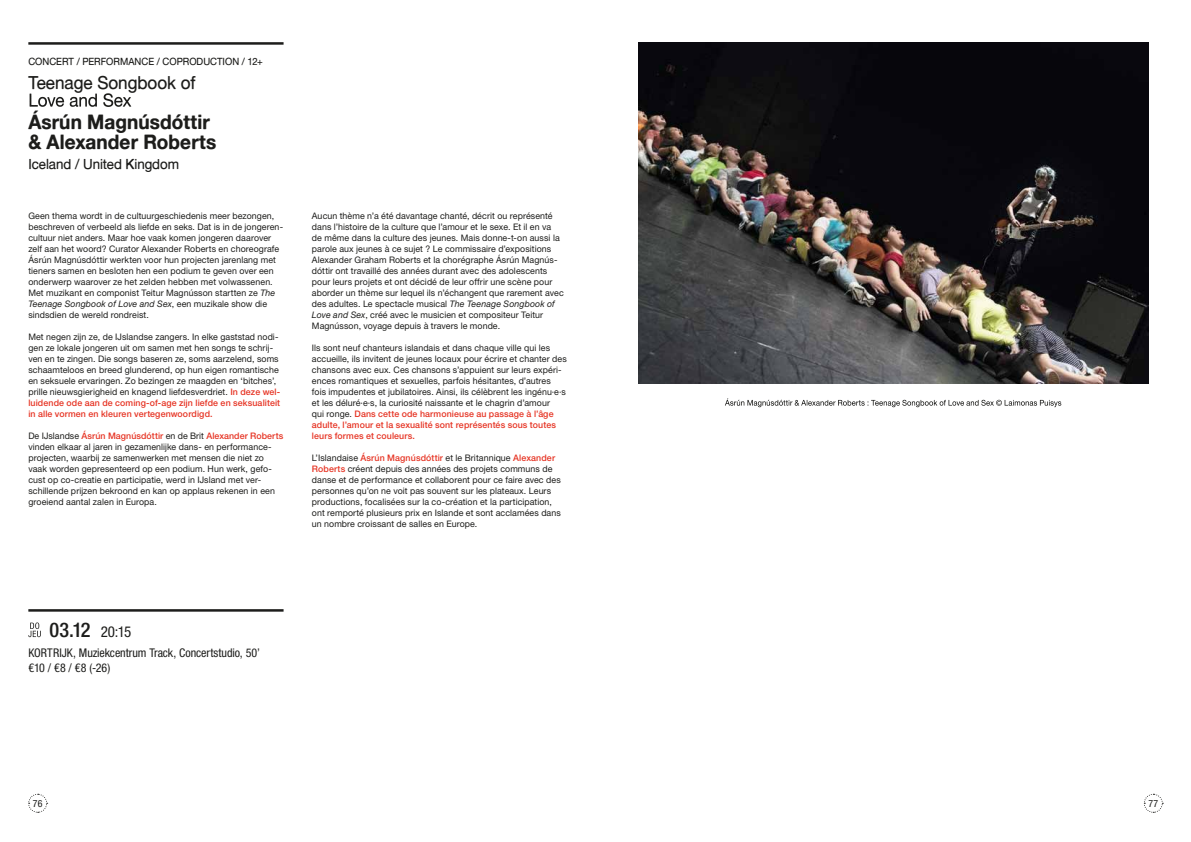
<style>
.page{position:relative;width:1191px;height:842px;background:#fff}
.page>*{position:absolute;margin:0;border:0;box-sizing:border-box;transform-origin:0 0}
.t1{font:500 condensed 20.2px "Helvetica Neue LT Pro";color:#1d1d1b}
.t2{font:20px/20px "Alte Haas Grotesk Bold";letter-spacing:.005em;color:#1d1d1b;scale:.95 1}
.t3{font:18px "Alte Haas Grotesk";letter-spacing:-.005em;color:#1d1d1b;scale:.95 1}
.t4{font:14px "Alte Haas Grotesk";letter-spacing:-.005em;color:#1d1d1b;scale:.95 1}
.t5{font:condensed 12px/15px "Helvetica Neue LT Pro";letter-spacing:-.005em;color:#1d1d1b}
.t6{font:10px "Alte Haas Grotesk";letter-spacing:.005em;color:#1d1d1b;scale:.95 1}
.t7{font:condensed 9.9px "Helvetica Neue LT Pro";color:#1d1d1b}
.t8{font:9px/11px "Helvetica Neue LT Pro";letter-spacing:.01em;color:#1d1d1b}
.s1{font-style:italic}
.s2{font-weight:500;color:#e63323}
.s3{font-weight:400;font-size:15px}
</style>
<div class="page">
<svg style="left:1143px;top:794px;width:20px;height:19px"></svg>
<svg style="left:28px;top:794px;width:20px;height:19px"></svg>
<svg style="left:725px;top:398px;width:336px;height:9px"></svg>
<img style="left:638px;top:43px;width:510px;height:341px">
<hr style="left:28px;top:42px;width:255px;height:3px;background:#1d1d1b">
<svg style="left:30px;top:93px;width:101px;height:14px"></svg>
<hr style="left:28px;top:609px;width:255px;height:3px;background:#1d1d1b">
<svg style="left:28px;top:622px;width:13px;height:15px"></svg>
<p class="t6" style="left:28px;top:55px;width:248px">CONCERT / PERFORMANCE / COPRODUCTION / 12+</p>
<h3 class="t3" style="left:28px;top:71px;width:177px">Teenage Songbook of</h3>
<h2 class="t2" style="left:28px;top:111px;width:199px">Ásrún Magnúsdóttir &amp; Alexander Roberts</h2>
<h3 class="t4" style="left:28px;top:155px;width:160px">Iceland / United Kingdom</h3>
<p class="t8" style="left:28px;top:210px;width:256px">Geen thema wordt in de cultuurgeschiedenis meer bezongen, beschreven of verbeeld als liefde en seks. Dat is in de jongeren&shy;cultuur niet anders. Maar hoe vaak komen jongeren daarover zelf aan het woord? Curator Alexander Roberts en choreografe Ásrún Magnúsdóttir werkten voor hun projecten jarenlang met tieners samen en besloten hen een podium te geven over een onderwerp waarover ze het zelden hebben met volwassenen.<br>Met muzikant en componist Teitur Magnússon startten ze <span class="s1">The Teenage Songbook of Love and Sex</span>, een muzikale show die sindsdien de wereld rondreist.</p>
<p class="t8" style="left:28px;top:331px;width:253px">Met negen zĳn ze, de Ĳslandse zangers. In elke gaststad nodi&shy;gen ze lokale jongeren uit om samen met hen songs te schrĳ&shy;ven en te zingen. Die songs baseren ze, soms aarzelend, soms schaamteloos en breed glunderend, op hun eigen romantische en seksuele ervaringen. Zo bezingen ze maagden en ‘bitches’, prille nieuwsgierigheid en knagend liefdesverdriet. <span class="s2">In deze wel&shy;luidende ode aan de coming-of-age zĳn liefde en seksualiteit in alle vormen en kleuren vertegenwoordigd.</span></p>
<p class="t8" style="left:28px;top:430px;width:256px">De Ĳslandse <span class="s2">Ásrún Magnúsdóttir</span> en de Brit <span class="s2">Alexander Roberts </span>vinden elkaar al jaren in gezamenlĳke dans- en performance&shy;projecten, waarbĳ ze samenwerken met mensen die niet zo vaak worden gepresenteerd op een podium. Hun werk, gefo&shy;cust op co-creatie en participatie, werd in Ĳsland met ver&shy;schillende prĳzen bekroond en kan op applaus rekenen in een groeiend aantal zalen in Europa.</p>
<p class="t8" style="left:312px;top:210px;width:253px">Aucun thème n’a été davantage chanté, décrit ou représenté dans l’histoire de la culture que l’amour et le sexe. Et il en va<br>de même dans la culture des jeunes. Mais donne-t-on aussi la parole aux jeunes à ce sujet ? Le commissaire d’expositions Alexander Graham Roberts et la chorégraphe Ásrún Magnús&shy;dóttir ont travaillé des années durant avec des adolescents pour leurs projets et ont décidé de leur offrir une scène pour aborder un thème sur lequel ils n’échangent que rarement avec des adultes. Le spectacle musical <span class="s1">The Teenage Songbook of Love and Sex</span>, créé avec le musicien et compositeur Teitur Magnússon, voyage depuis à travers le monde.</p>
<p class="t8" style="left:312px;top:342px;width:256px">Ils sont neuf chanteurs islandais et dans chaque ville qui les accueille, ils invitent de jeunes locaux pour écrire et chanter des chansons avec eux. Ces chansons s’appuient sur leurs expéri&shy;ences romantiques et sexuelles, parfois hésitantes, d’autres fois impudentes et jubilatoires. Ainsi, ils célèbrent les ingénu·e·s et les déluré·e·s, la curiosité naissante et le chagrin d’amour<br>qui ronge. <span class="s2">Dans cette ode harmonieuse au passage à l’âge adulte, l’amour et la sexualité sont représentés sous toutes leurs formes et couleurs.</span></p>
<p class="t8" style="left:312px;top:452px;width:250px">L’Islandaise <span class="s2">Ásrún Magnúsdóttir</span> et le Britannique <span class="s2">Alexander Roberts</span> créent depuis des années des projets communs de danse et de performance et collaborent pour ce faire avec des personnes qu’on ne voit pas souvent sur les plateaux. Leurs productions, focalisées sur la co-création et la participation, ont remporté plusieurs prix en Islande et sont acclamées dans un nombre croissant de salles en Europe.</p>
<h1 class="t1" style="left:50px;top:618px;width:83px">03.12 <span class="s3">20:15</span></h1>
<h3 class="t5" style="left:28px;top:645px;width:233px">KORTRĲK, Muziekcentrum Track, Concertstudio, 50’ €10 / €8 / €8 (-26)</h3>
<p class="t7" style="left:33px;top:797px;width:11px">76</p>
<p class="t7" style="left:1148px;top:797px;width:11px">77</p>
</div>
